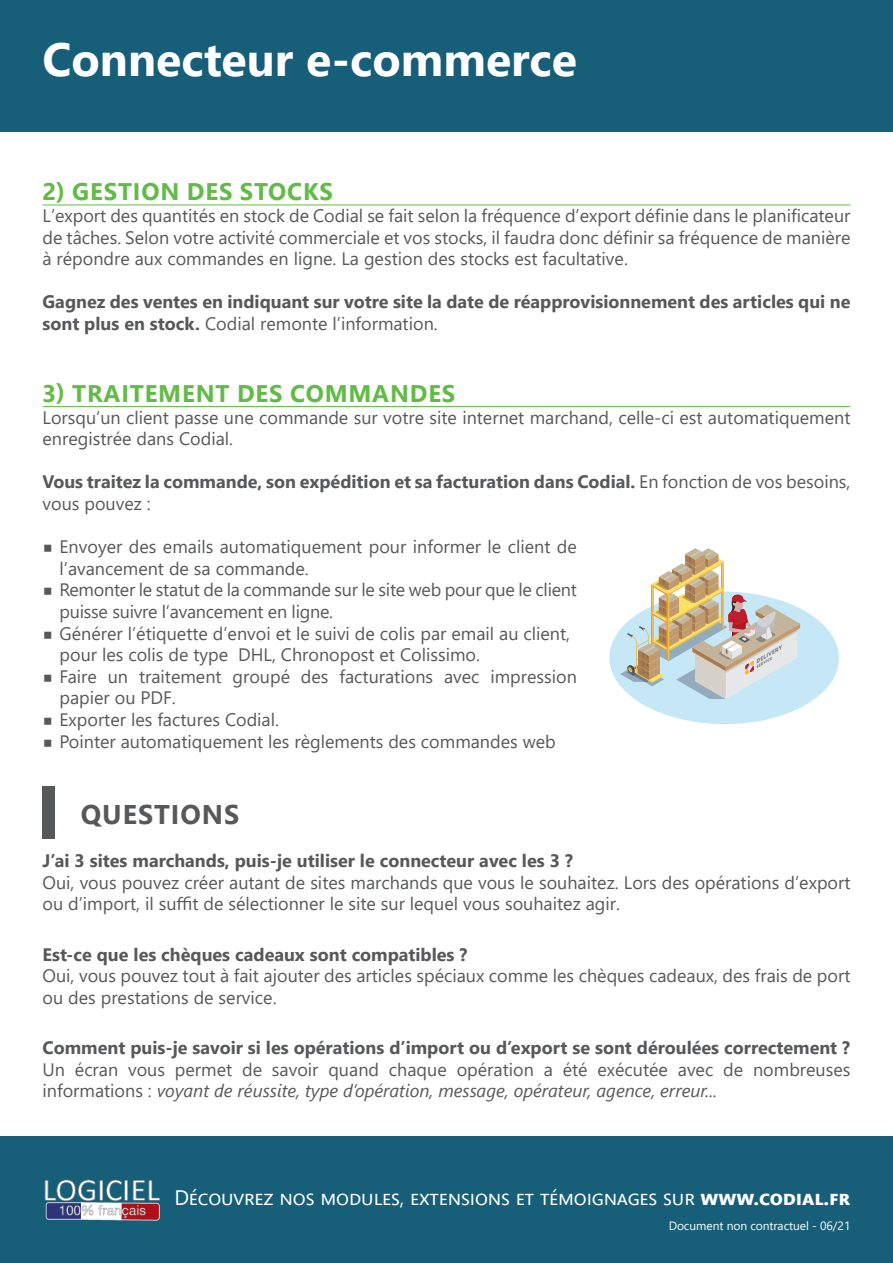
<style>
.page{position:relative;width:893px;height:1263px;background:#fff}
.page>*{position:absolute;margin:0;border:0;box-sizing:border-box;transform-origin:0 0}
.t1{font:700 46.5px "Segoe UI";color:#fff}
.t2{font:700 27px "Segoe UI";letter-spacing:.035em;color:#57585a}
.ss_titre{font:700 24px "Segoe UI";letter-spacing:.035em;color:#62bb46}
.t3{font:21px "Segoe UI";letter-spacing:-.005em;color:#fff}
.t4{font:18px/21.6px "Segoe UI";color:#57585a}
.t5{font:700 18px/21.6px "Segoe UI";color:#57585a}
.t6{font:12px "Segoe UI";letter-spacing:-.005em;color:#fff}
.s1{font-weight:400}
.s2{font-family:"Montserrat"}
.s3{font-style:italic}
.s4{font-weight:700}
</style>
<div class="page">
<div style="left:0;top:0;width:893px;height:132px;background:#175e78"></div>
<div style="left:0;top:1136px;width:893px;height:127px;background:#175e78"></div>
<img style="left:44px;top:1179px;width:115px;height:41px">
<hr style="left:43px;top:205px;width:807px;height:1px;background:#62bb46">
<hr style="left:43px;top:406px;width:807px;height:1px;background:#62bb46">
<div style="left:43px;top:787px;width:12px;height:52px;background:#57585a"></div>
<svg style="left:609px;top:548px;width:230px;height:176px"></svg>
<h1 class="t1" style="left:43px;top:16px;width:536px">Connecteur e-commerce</h1>
<p class="ss_titre" style="left:43px;top:169px;width:292px">2) GESTION DES STOCKS</p>
<p class="t4" style="left:43px;top:203px;width:809px;text-align:justify">L’export des quantités en stock de Codial se fait selon la fréquence d’export définie dans le planificateur de tâches. Selon votre activité commerciale et vos stocks, il faudra donc définir sa fréquence de manière à répondre aux commandes en ligne. La gestion des stocks est facultative.</p>
<p class="t5" style="left:43px;top:290px;width:809px">Gagnez des ventes en indiquant sur votre site la date de réapprovisionnement des articles qui ne sont plus en stock. <span class="s1">Codial remonte l’information.</span></p>
<p class="ss_titre" style="left:43px;top:371px;width:414px">3) TRAITEMENT DES COMMANDES</p>
<p class="t4" style="left:43px;top:405px;width:809px">Lorsqu’un client passe une commande sur votre site internet marchand, celle-ci est automatiquement enregistrée dans Codial.</p>
<p class="t5" style="left:43px;top:470px;width:809px">Vous traitez la commande, son expédition et sa facturation dans Codial. <span class="s1">En fonction de vos besoins, vous pouvez :</span></p>
<p class="t4" style="left:60px;top:534px;width:519px;text-indent:-17px"><span class="s2">■</span> Envoyer des emails automatiquement pour informer le client de l’avancement de sa commande.</p>
<p class="t4" style="left:60px;top:578px;width:519px;text-indent:-17px"><span class="s2">■</span> Remonter le statut de la commande sur le site web pour que le client puisse suivre l’avancement en ligne.</p>
<p class="t4" style="left:60px;top:621px;width:512px;text-indent:-17px"><span class="s2">■</span> Générer l’étiquette d’envoi et le suivi de colis par email au client, pour les colis de type DHL, Chronopost et Colissimo.</p>
<p class="t4" style="left:60px;top:664px;width:519px;text-indent:-17px"><span class="s2">■</span> Faire un traitement groupé des facturations avec impression papier ou PDF.</p>
<p class="t4" style="left:43px;top:707px;width:238px"><span class="s2">■</span> Exporter les factures Codial.</p>
<p class="t4" style="left:43px;top:729px;width:515px"><span class="s2">■</span> Pointer automatiquement les règlements des commandes web</p>
<p class="t2" style="left:81px;top:789px;width:160px">QUESTIONS</p>
<p class="t5" style="left:43px;top:848px;width:532px">J’ai 3 sites marchands, puis-je utiliser le connecteur avec les 3 ?</p>
<p class="t4" style="left:43px;top:870px;width:809px">Oui, vous pouvez créer autant de sites marchands que vous le souhaitez. Lors des opérations d’export ou d’import, il suffit de sélectionner le site sur lequel vous souhaitez agir.</p>
<p class="t5" style="left:43px;top:942px;width:426px">Est-ce que les chèques cadeaux sont compatibles ?</p>
<p class="t4" style="left:43px;top:963px;width:809px">Oui, vous pouvez tout à fait ajouter des articles spéciaux comme les chèques cadeaux, des frais de port ou des prestations de service.</p>
<p class="t5" style="left:43px;top:1036px;width:809px">Comment puis-je savoir si les opérations d’import ou d’export se sont déroulées correctement ?</p>
<p class="t4" style="left:43px;top:1057px;width:809px">Un écran vous permet de savoir quand chaque opération a été exécutée avec de nombreuses informations : <span class="s3">voyant de réussite, type d’opération, message, opérateur, agence, erreur...</span></p>
<p class="t3" style="left:174px;top:1177px;width:678px">Découvrez nos modules, extensions et témoignages sur <span class="s4">www.codial.fr</span></p>
<p class="t6" style="left:669px;top:1214px;width:183px">Document non contractuel - 06/21</p>
</div>
